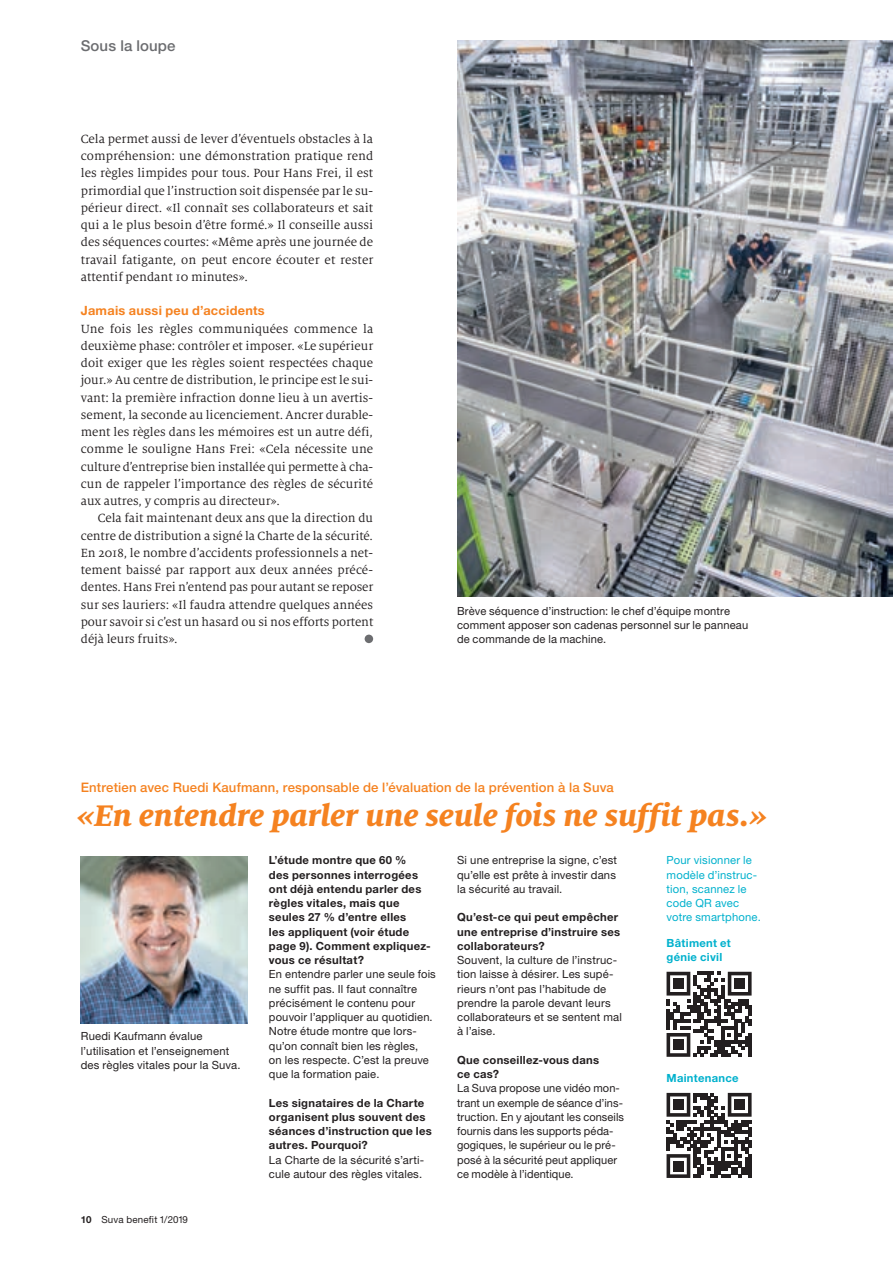
<style>
.page{position:relative;width:893px;height:1263px;background:#fff}
.page>*{position:absolute;margin:0;border:0;box-sizing:border-box;transform-origin:0 0}
.box_titel_gross_zita{font:italic 800 33px "Milo Serif Pro";letter-spacing:-.005em;color:#f58220}
.oberzeile{font:500 15px "Helvetica Neue LT Std";letter-spacing:.005em;color:#6c6d70}
.lauftext{font:13.2px/17.2px "Milo Serif Pro";color:#231f20;text-align:justify}
.lauftext_ohne_einzug{font:13.2px/17.2px "Milo Serif Pro";color:#231f20;text-align:justify}
.oberzeile_news{font:500 13.2px "Helvetica Neue LT Std";letter-spacing:.015em;color:#f58220}
.zwischentitel{font:700 12.75px "Helvetica Neue LT Std";letter-spacing:.02em;color:#f58220}
.box_text{font:11.25px/14.2px "Helvetica Neue LT Std";letter-spacing:.015em;color:#231f20}
.box_text-2{font:700 11.25px/14.2px "Helvetica Neue LT Std";letter-spacing:.025em;color:#231f20}
.legende{font:11.25px/14.2px "Helvetica Neue LT Std";letter-spacing:.015em;color:#231f20}
.legende-2{font:11.25px/14.2px "Helvetica Neue LT Std";letter-spacing:.015em;color:#00b1cd}
.legende-3{font:700 11.25px/14.2px "Helvetica Neue LT Std";letter-spacing:.025em;color:#00b1cd}
.t1{font:9.75px "Helvetica Neue LT Std";letter-spacing:.02em;color:#231f20}
.s1{font-weight:700}
</style>
<div class="page">
<div style="left:365px;top:635px;width:8px;height:8px;background:#6c6d70;border-radius:50%"></div>
<img style="left:457px;top:40px;width:436px;height:557px">
<svg style="left:666px;top:972px;width:86px;height:85px"></svg>
<div style="left:673px;top:978px;width:11px;height:11px;background:#231f20"></div>
<div style="left:735px;top:978px;width:10px;height:11px;background:#231f20"></div>
<div style="left:673px;top:1040px;width:11px;height:10px;background:#231f20"></div>
<svg style="left:666px;top:1093px;width:86px;height:85px"></svg>
<div style="left:673px;top:1100px;width:11px;height:10px;background:#231f20"></div>
<div style="left:735px;top:1100px;width:10px;height:10px;background:#231f20"></div>
<div style="left:673px;top:1161px;width:11px;height:10px;background:#231f20"></div>
<img style="left:81px;top:856px;width:167px;height:167px">
<p class="oberzeile" style="left:81px;top:37px;width:96px">Sous la loupe</p>
<p class="lauftext" style="left:81px;top:130px;width:294px">Cela permet aussi de lever d’éventuels obstacles à la compréhension: une démonstration pratique rend les règles limpides pour tous. Pour Hans Frei, il est primordial que l’instruction soit dispensée par le su&shy;périeur direct. «Il connaît ses collaborateurs et sait qui a le plus besoin d’être formé.» Il conseille aussi des séquences courtes: «Même après une journée de travail fatigante, on peut encore écouter et rester attentif pendant 10 minutes».</p>
<p class="zwischentitel" style="left:81px;top:303px;width:186px">Jamais aussi peu d’accidents</p>
<p class="lauftext_ohne_einzug" style="left:81px;top:320px;width:294px">Une fois les règles communiquées commence la deuxième phase: contrôler et imposer. «Le supérieur doit exiger que les règles soient respectées chaque jour.» Au centre de distribution, le principe est le sui&shy;vant: la première infraction donne lieu à un avertis&shy;sement, la seconde au licenciement. Ancrer durable&shy;ment les règles dans les mémoires est un autre défi, comme le souligne Hans Frei: «Cela nécessite une culture d’entreprise bien installée qui permette à cha&shy;cun de rappeler l’importance des règles de sécurité aux autres, y compris au directeur».</p>
<p class="lauftext" style="left:81px;top:510px;width:294px;text-indent:17px">Cela fait maintenant deux ans que la direction du centre de distribution a signé la Charte de la sécurité.<br>En 2018, le nombre d’accidents professionnels a net&shy;tement baissé par rapport aux deux années précé&shy;dentes. Hans Frei n’entend pas pour autant se reposer sur ses lauriers: «Il faudra attendre quelques années pour savoir si c’est un hasard ou si nos efforts portent déjà leurs fruits».</p>
<p class="legende" style="left:457px;top:603px;width:293px">Brève séquence d’instruction: le chef d’équipe montre comment apposer son cadenas personnel sur le panneau de commande de la machine.</p>
<p class="oberzeile_news" style="left:81px;top:779px;width:534px">Entretien avec Ruedi Kaufmann, responsable de l’évaluation de la prévention à la Suva</p>
<p class="box_titel_gross_zita" style="left:76px;top:796px;width:693px">«En entendre parler une seule fois ne suffit pas.»</p>
<p class="legende-2" style="left:666px;top:853px;width:96px">Pour visionner le modèle d’instruc&shy;tion, scannez le code QR avec votre smartphone.</p>
<p class="legende-3" style="left:666px;top:935px;width:66px">Bâtiment et génie civil</p>
<p class="box_text" style="left:457px;top:853px;width:162px;text-align:justify">Si une entreprise la signe, c’est qu’elle est prête à investir dans la sécurité au travail.</p>
<p class="box_text-2" style="left:457px;top:910px;width:165px">Qu’est-ce qui peut empêcher une entreprise d’instruire ses collaborateurs?</p>
<p class="box_text" style="left:457px;top:953px;width:166px">Souvent, la culture de l’instruc&shy;tion laisse à désirer. Les supé&shy;rieurs n’ont pas l’habitude de prendre la parole devant leurs collaborateurs et se sentent mal à l’aise.</p>
<p class="box_text-2" style="left:457px;top:1052px;width:144px">Que conseillez-vous dans ce cas?</p>
<p class="box_text" style="left:457px;top:1081px;width:168px">La Suva propose une vidéo mon&shy;trant un exemple de séance d’ins&shy;truction. En y ajoutant les conseils fournis dans les supports péda&shy;gogiques, le supérieur ou le pré&shy;posé à la sécurité peut appliquer ce modèle à l’identique.</p>
<p class="box_text-2" style="left:269px;top:853px;width:163px">L’étude montre que 60 %<br>des personnes interrogées ont déjà entendu parler des règles vitales, mais que seules 27 % d’entre elles<br>les appliquent (voir étude page 9). Comment expliquez&shy;vous ce résultat?</p>
<p class="box_text" style="left:269px;top:967px;width:168px">En entendre parler une seule fois ne suffit pas. Il faut connaître précisément le contenu pour pouvoir l’appliquer au quotidien.<br>Notre étude montre que lors&shy;qu’on connaît bien les règles,<br>on les respecte. C’est la preuve que la formation paie.</p>
<p class="box_text-2" style="left:269px;top:1095px;width:164px">Les signataires de la Charte organisent plus souvent des séances d’instruction que les autres. Pourquoi?</p>
<p class="box_text" style="left:269px;top:1152px;width:157px">La Charte de la sécurité s’arti&shy;cule autour des règles vitales.</p>
<p class="legende" style="left:81px;top:1029px;width:161px">Ruedi Kaufmann évalue l’utilisation et l’enseignement des règles vitales pour la Suva.</p>
<p class="legende-3" style="left:666px;top:1071px;width:74px">Maintenance</p>
<p class="t1" style="left:81px;top:1213px;width:109px"><span class="s1">10</span> Suva benefit 1/2019</p>
</div>
